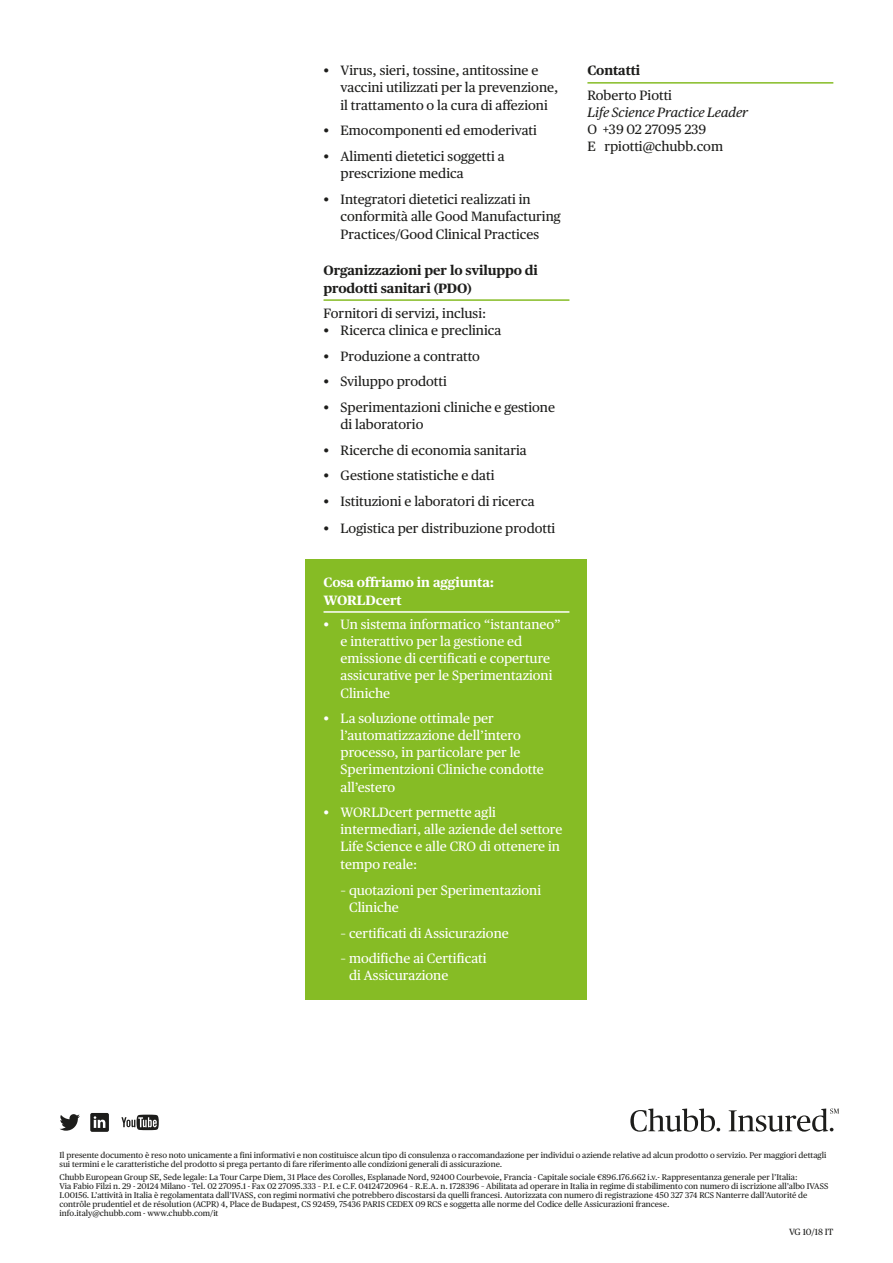
<style>
.page{position:relative;width:893px;height:1263px;background:#fff}
.page>*{position:absolute;margin:0;border:0;box-sizing:border-box;transform-origin:0 0}
.t1{font:13.5px/17.1px "Chubb Publico Text";color:#1d1d1b}
.t2{font:13.5px/17.1px "Chubb Publico Text";color:#fff}
.t3{font:700 13.5px/18px "Chubb Publico Text";letter-spacing:-.01em;color:#1d1d1b}
.t4{font:700 13.5px/18px "Chubb Publico Text";letter-spacing:-.01em;color:#fff}
.t5{font:italic 13.5px "Chubb Publico Text";color:#1d1d1b}
.t6{font:9px "Chubb Publico Text";color:#1d1d1b}
.t7{font:8.25px/9px "Chubb Publico Text";color:#1d1d1b}
</style>
<div class="page">
<div style="left:306px;top:559px;width:281px;height:440px;background:#86bc25"></div>
<hr style="left:324px;top:299px;width:245px;height:2px;background:#86bc25">
<hr style="left:324px;top:611px;width:245px;height:2px;background:#fff">
<hr style="left:587px;top:82px;width:246px;height:2px;background:#86bc25">
<svg style="left:630px;top:1108px;width:90px;height:23px"></svg>
<svg style="left:729px;top:1108px;width:110px;height:23px"></svg>
<svg style="left:121px;top:1115px;width:38px;height:15px"></svg>
<div style="left:90px;top:1113px;width:19px;height:19px;background:#1d1d1b;border-radius:2px"></div>
<svg style="left:94px;top:1116px;width:11px;height:12px"></svg>
<svg style="left:60px;top:1114px;width:20px;height:17px"></svg>
<h1 class="t1" style="left:341px;top:61px;width:219px;text-indent:-17px">• Virus, sieri, tossine, antitossine e vaccini utilizzati per la prevenzione, il trattamento o la cura di affezioni</h1>
<h1 class="t1" style="left:324px;top:121px;width:215px">• Emocomponenti ed emoderivati</h1>
<h1 class="t1" style="left:341px;top:147px;width:166px;text-indent:-17px">• Alimenti dietetici soggetti a prescrizione medica</h1>
<h1 class="t1" style="left:341px;top:189px;width:222px;line-height:17.5px;text-indent:-17px">• Integratori dietetici realizzati in conformità alle Good Manufacturing<br>Practices/Good Clinical Practices</h1>
<h1 class="t3" style="left:324px;top:260px;width:216px">Organizzazioni per lo sviluppo di prodotti sanitari (PDO)</h1>
<h1 class="t1" style="left:324px;top:304px;width:164px">Fornitori di servizi, inclusi:</h1>
<h1 class="t1" style="left:324px;top:321px;width:179px">• Ricerca clinica e preclinica</h1>
<h1 class="t1" style="left:324px;top:347px;width:158px">• Produzione a contratto</h1>
<h1 class="t1" style="left:324px;top:372px;width:125px">• Sviluppo prodotti</h1>
<h1 class="t1" style="left:341px;top:398px;width:216px;text-indent:-17px">• Sperimentazioni cliniche e gestione di laboratorio</h1>
<h1 class="t1" style="left:324px;top:441px;width:205px">• Ricerche di economia sanitaria</h1>
<h1 class="t1" style="left:324px;top:466px;width:172px">• Gestione statistiche e dati</h1>
<h1 class="t1" style="left:324px;top:492px;width:213px">• Istituzioni e laboratori di ricerca</h1>
<h1 class="t1" style="left:324px;top:518px;width:233px">• Logistica per distribuzione prodotti</h1>
<h1 class="t4" style="left:324px;top:572px;width:172px">Cosa offriamo in aggiunta:<br>WORLDcert</h1>
<h1 class="t2" style="left:341px;top:615px;width:222px;text-indent:-17px">• Un sistema informatico “istantaneo” e interattivo per la gestione ed emissione di certificati e coperture assicurative per le Sperimentazioni<br>Cliniche</h1>
<h1 class="t2" style="left:341px;top:709px;width:205px;text-indent:-17px">• La soluzione ottimale per l’automatizzazione dell’intero processo, in particolare per le<br>Sperimentzioni Cliniche condotte all’estero</h1>
<h1 class="t2" style="left:341px;top:803px;width:223px;text-indent:-17px">• WORLDcert permette agli intermediari, alle aziende del settore<br>Life Science e alle CRO di ottenere in tempo reale:</h1>
<h1 class="t2" style="left:349px;top:881px;width:194px;text-indent:-9px">– quotazioni per Sperimentazioni<br>Cliniche</h1>
<h1 class="t2" style="left:341px;top:924px;width:170px">– certificati di Assicurazione</h1>
<h1 class="t2" style="left:349px;top:949px;width:139px;text-indent:-9px">– modifiche ai Certificati di Assicurazione</h1>
<h1 class="t3" style="left:587px;top:61px;width:54px">Contatti</h1>
<h1 class="t1" style="left:587px;top:86px;width:86px">Roberto Piotti</h1>
<h1 class="t5" style="left:587px;top:102px;width:162px">Life Science Practice Leader</h1>
<h1 class="t1" style="left:587px;top:120px;width:137px">O +39 02 27095 239<br>E rpiotti@chubb.com</h1>
<p class="t7" style="left:60px;top:1150px;width:768px">Il presente documento è reso noto unicamente a fini informativi e non costituisce alcun tipo di consulenza o raccomandazione per individui o aziende relative ad alcun prodotto o servizio. Per maggiori dettagli sui termini e le caratteristiche del prodotto si prega pertanto di fare riferimento alle condizioni generali di assicurazione.</p>
<p class="t7" style="left:60px;top:1172px;width:770px">Chubb European Group SE, Sede legale: La Tour Carpe Diem, 31 Place des Corolles, Esplanade Nord, 92400 Courbevoie, Francia - Capitale sociale €896.176.662 i.v.- Rappresentanza generale per l’Italia:<br>Via Fabio Filzi n. 29 - 20124 Milano - Tel. 02 27095.1 - Fax 02 27095.333 – P.I. e C.F. 04124720964 – R.E.A. n. 1728396 – Abilitata ad operare in Italia in regime di stabilimento con numero di iscrizione all’albo IVASS I.00156. L’attività in Italia è regolamentata dall’IVASS, con regimi normativi che potrebbero discostarsi da quelli francesi. Autorizzata con numero di registrazione 450 327 374 RCS Nanterre dall’Autorité de contrôle prudentiel et de résolution (ACPR) 4, Place de Budapest, CS 92459, 75436 PARIS CEDEX 09 RCS e soggetta alle norme del Codice delle Assicurazioni francese.<br>info.italy@chubb.com - www.chubb.com/it</p>
<p class="t6" style="left:789px;top:1225px;width:46px">VG 10/18 IT</p>
</div>
